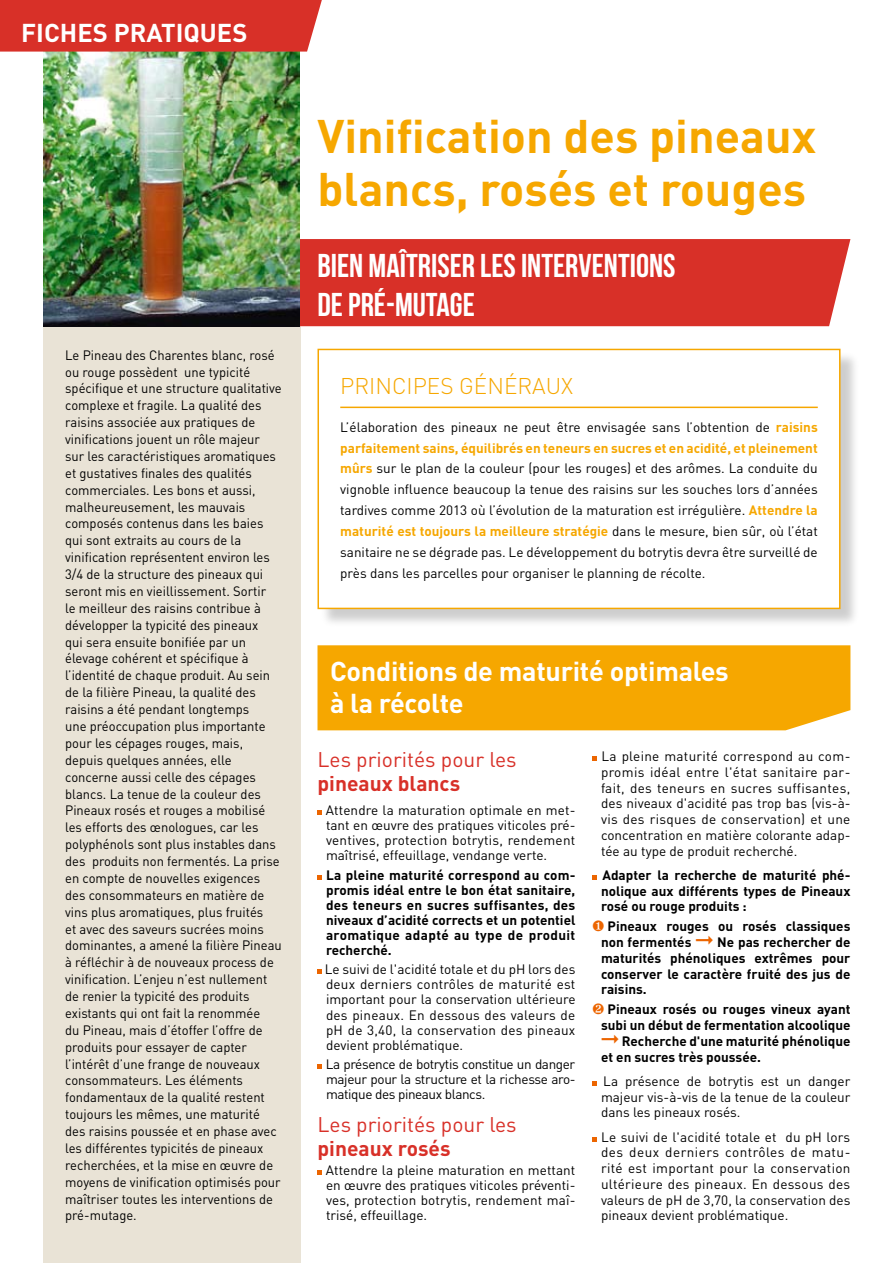
<style>
.page{position:relative;width:893px;height:1263px;background:#fff}
.page>*{position:absolute;margin:0;border:0;box-sizing:border-box;transform-origin:0 0}
.t1{font:700 46.5px/52.5px "DIN";color:#f6a700}
.t2{font:33px/39.6px "Bebas Neue";color:#fff}
.t3{font:700 27px/32.4px "DIN";letter-spacing:-.01em;color:#fff}
.t4{font:700 25.5px "DIN";color:#fff}
.t5{font:300 22.5px "DIN";color:#f6a700}
.t6{font:21px "DIN";color:#d83028}
.t7{font:700 21px "DIN";color:#d83028}
.t8{font:13.5px/15.1px "DIN";color:#000;text-align:justify}
.t9{font:13.5px/17px "DIN";color:#000;scale:.96 1}
.t10{font:700 13.5px/15.8px "DIN";color:#000;text-align:justify}
.s1{font-weight:700;color:#f6a700}
.s2{color:#ec6500}
</style>
<div class="page">
<div style="left:317px;top:645px;width:533px;height:85px;background:#f6a700"></div>
<div style="left:43px;top:316px;width:257px;height:947px;background:#e9e3d6"></div>
<div style="left:299px;top:239px;width:551px;height:87px;background:#d83028"></div>
<img style="left:44px;top:52px;width:255px;height:274px">
<div style="left:0;top:0;width:322px;height:52px;background:#d83028"></div>
<svg style="left:317px;top:810px;width:5px;height:5px"></svg>
<svg style="left:317px;top:875px;width:5px;height:4px"></svg>
<svg style="left:317px;top:969px;width:5px;height:5px"></svg>
<svg style="left:317px;top:1064px;width:5px;height:5px"></svg>
<svg style="left:317px;top:1170px;width:5px;height:5px"></svg>
<svg style="left:592px;top:756px;width:5px;height:5px"></svg>
<svg style="left:592px;top:875px;width:5px;height:5px"></svg>
<svg style="left:592px;top:1081px;width:5px;height:5px"></svg>
<svg style="left:592px;top:1137px;width:5px;height:5px"></svg>
<div style="left:319px;top:350px;width:542px;height:279px;background:#000;opacity:.2"></div>
<div style="left:318px;top:349px;width:522px;height:259px;background:#fff"></div>
<hr style="left:340px;top:407px;width:478px;height:1px;background:#f6a700">
<div style="left:317px;top:349px;width:523px;height:260px;border:2px solid #f6a700"></div>
<h3 class="t4" style="left:21px;top:16px;width:228px">FICHES PRATIQUES</h3>
<p class="t9" style="left:65px;top:346px;width:227px">Le Pineau des Charentes blanc, rosé ou rouge possèdent une typicité spécifique et une structure qualitative complexe et fragile. La qualité des raisins associée aux pratiques de vinifications jouent un rôle majeur sur les caractéristiques aromatiques et gustatives finales des qualités commerciales. Les bons et aussi, malheureusement, les mauvais composés contenus dans les baies qui sont extraits au cours de la vinification représentent environ les 3/4 de la structure des pineaux qui seront mis en vieillissement. Sortir<br>le meilleur des raisins contribue à développer la typicité des pineaux<br>qui sera ensuite bonifiée par un élevage cohérent et spécifique à l’identité de chaque produit. Au sein de la filière Pineau, la qualité des raisins a été pendant longtemps<br>une préoccupation plus importante pour les cépages rouges, mais, depuis quelques années, elle concerne aussi celle des cépages blancs. La tenue de la couleur des Pineaux rosés et rouges a mobilisé les efforts des œnologues, car les polyphénols sont plus instables dans des produits non fermentés. La prise en compte de nouvelles exigences des consommateurs en matière de vins plus aromatiques, plus fruités<br>et avec des saveurs sucrées moins dominantes, a amené la filière Pineau à réfléchir à de nouveaux process de vinification. L’enjeu n’est nullement de renier la typicité des produits existants qui ont fait la renommée<br>du Pineau, mais d’étoffer l’offre de produits pour essayer de capter l’intérêt d’une frange de nouveaux consommateurs. Les éléments fondamentaux de la qualité restent toujours les mêmes, une maturité des raisins poussée et en phase avec les différentes typicités de pineaux recherchées, et la mise en œuvre de moyens de vinification optimisés pour maîtriser toutes les interventions de pré-mutage.</p>
<h1 class="t1" style="left:317px;top:108px;width:500px">Vinification des pineaux blancs, rosés et rouges</h1>
<h2 class="t2" style="left:317px;top:245px;width:359px">BIEN MAÎTRISER LES INTERVENTIONS<br>DE PRÉ-MUTAGE</h2>
<h3 class="t5" style="left:340px;top:372px;width:234px">PRINCIPES GÉNÉRAUX</h3>
<p class="t8" style="left:340px;top:416px;width:479px;line-height:20.9px">L’élaboration des pineaux ne peut être envisagée sans l’obtention de <span class="s1">raisins parfaitement sains, équilibrés en teneurs en sucres et en acidité, et pleinement mûrs</span> sur le plan de la couleur (pour les rouges) et des arômes. La conduite du vignoble influence beaucoup la tenue des raisins sur les souches lors d’années tardives comme 2013 où l’évolution de la maturation est irrégulière. <span class="s1">Attendre la maturité est toujours la meilleure stratégie</span> dans le mesure, bien sûr, où l’état sanitaire ne se dégrade pas. Le développement du botrytis devra être surveillé de près dans les parcelles pour organiser le planning de récolte.</p>
<h3 class="t3" style="left:330px;top:653px;width:400px">Conditions de maturité optimales à la récolte</h3>
<h3 class="t6" style="left:317px;top:747px;width:201px">Les priorités pour les</h3>
<h3 class="t7" style="left:317px;top:770px;width:144px">pineaux blancs</h3>
<p class="t8" style="left:326px;top:802px;width:251px">Attendre la maturation optimale en met&shy;tant en œuvre des pratiques viticoles pré&shy;ventives, protection botrytis, rendement maîtrisé, effeuillage, vendange verte.</p>
<p class="t10" style="left:326px;top:866px;width:251px;line-height:15.1px">La pleine maturité correspond au com&shy;promis idéal entre le bon état sanitaire, des teneurs en sucres suffisantes, des niveaux d’acidité corrects et un potentiel aromatique adapté au type de produit recherché.</p>
<p class="t8" style="left:325px;top:961px;width:252px">Le suivi de l'acidité totale et du pH lors des deux derniers contrôles de maturité est important pour la conservation ultérieure des pineaux. En dessous des valeurs de pH de 3,40, la conservation des pineaux devient problématique.</p>
<p class="t8" style="left:326px;top:1056px;width:251px">La présence de botrytis constitue un danger majeur pour la structure et la richesse aro&shy;matique des pineaux blancs.</p>
<h3 class="t6" style="left:317px;top:1111px;width:201px">Les priorités pour les</h3>
<h3 class="t7" style="left:317px;top:1134px;width:135px">pineaux rosés</h3>
<p class="t8" style="left:326px;top:1162px;width:251px">Attendre la pleine maturation en mettant en œuvre des pratiques viticoles préventi&shy;ves, protection botrytis, rendement maî&shy;trisé, effeuillage.</p>
<p class="t8" style="left:601px;top:748px;width:251px;line-height:15.8px">La pleine maturité correspond au com&shy;promis idéal entre l'état sanitaire par&shy;fait, des teneurs en sucres suffisantes, des niveaux d'acidité pas trop bas (vis-à&shy;vis des risques de conservation) et une concentration en matière colorante adap&shy;tée au type de produit recherché.</p>
<p class="t10" style="left:601px;top:866px;width:251px">Adapter la recherche de maturité phé&shy;nolique aux différents types de Pineaux rosé ou rouge produits :</p>
<p class="t10" style="left:601px;top:918px;width:251px;text-indent:-9px"><span class="s2">❶</span> Pineaux rouges ou rosés classiques non fermentés <span class="s2">➞</span> Ne pas rechercher de maturités phénoliques extrêmes pour conserver le caractère fruité des jus de raisins.</p>
<p class="t10" style="left:601px;top:1001px;width:251px;text-indent:-9px"><span class="s2">❷</span> Pineaux rosés ou rouges vineux ayant subi un début de fermentation alcoolique <span class="s2">➞</span> Recherche d'une maturité phénolique et en sucres très poussée.</p>
<p class="t8" style="left:601px;top:1073px;width:251px;line-height:15.8px">La présence de botrytis est un danger majeur vis-à-vis de la tenue de la couleur dans les pineaux rosés.</p>
<p class="t8" style="left:601px;top:1129px;width:251px;line-height:15.8px">Le suivi de l'acidité totale et du pH lors des deux derniers contrôles de matu&shy;rité est important pour la conservation ultérieure des pineaux. En dessous des valeurs de pH de 3,70, la conservation des pineaux devient problématique.</p>
</div>
